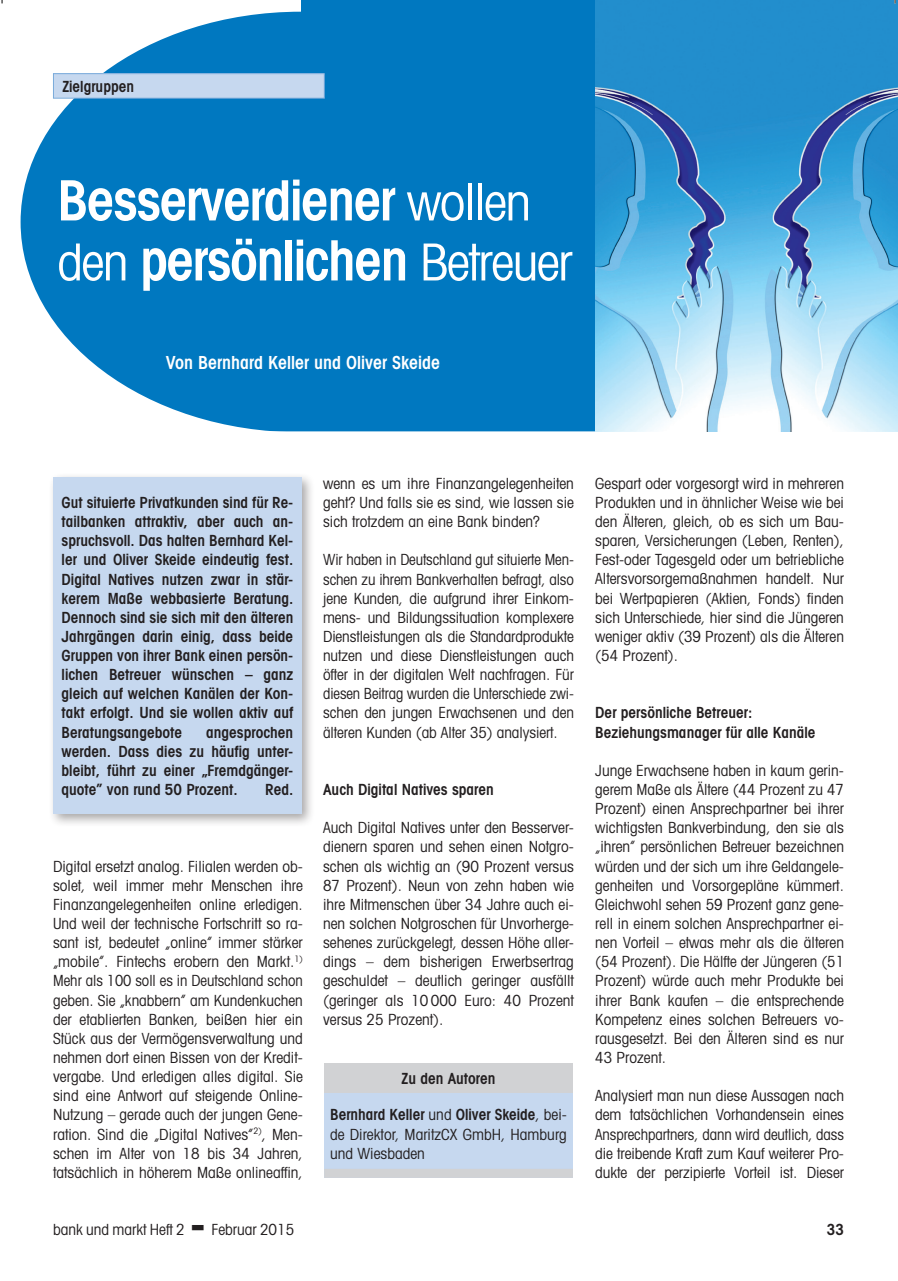
<style>
.page{position:relative;width:898px;height:1281px;background:#fff}
.page>*{position:absolute;margin:0;border:0;box-sizing:border-box;transform-origin:0 0}
.t1{font:600 condensed 55.5px/60px "Avant Garde";letter-spacing:-.025em;color:#fff}
.t2{font:600 condensed 18px "Avant Garde";color:#fff}
.t3{font:condensed 15.3px/19.2px "Avant Garde";color:#231f20;text-align:justify}
.t4{font:600 condensed 15.3px/19.2px "Avant Garde";color:#231f20;text-align:justify}
.t5{font:condensed 15.3px/19.2px "Avant Garde";color:#231f20;text-align:justify;scale:.96 1}
.s1{font-weight:400;font-size:51px}
.s2{font-weight:600}
</style>
<div class="page">
<svg style="left:21px;top:12px;width:574px;height:419px;background:#1a85c6"></svg>
<div style="left:301px;top:0;width:307px;height:12px;background:#0078c0"></div>
<div style="left:53px;top:74px;width:271px;height:24px;background:#c6d8ef"></div>
<div style="left:53px;top:73px;width:272px;height:26px;border:1px solid #7aabdb"></div>
<div style="left:48px;top:472px;width:267px;height:356px;background:#231f20;opacity:.4"></div>
<div style="left:53px;top:477px;width:249px;height:337px;background:#c6d8ef"></div>
<div style="left:324px;top:1086px;width:249px;height:91px;background:#c6d8ef"></div>
<div style="left:324px;top:1063px;width:249px;height:29px;background:#d1d2d4"></div>
<div style="left:324px;top:1168px;width:249px;height:9px;background:#d1d2d4"></div>
<img style="left:595px;top:0;width:303px;height:431px">
<p class="t4" style="left:62px;top:77px;width:73px">Zielgruppen</p>
<h1 class="t1" style="left:57px;top:170px;width:517px">Besserverdiener <span class="s1">wollen den</span> persönlichen <span class="s1">Betreuer</span></h1>
<p class="t2" style="left:166px;top:351px;width:276px">Von Bernhard Keller und Oliver Skeide</p>
<p class="t4" style="left:62px;top:493px;width:233px">Gut situierte Privatkunden sind für Re&shy;tailbanken attraktiv, aber auch an&shy;spruchsvoll. Das halten Bernhard Kel&shy;ler und Oliver Skeide eindeutig fest.<br>Digital Natives nutzen zwar in stär&shy;kerem Maße webbasierte Beratung.<br>Dennoch sind sie sich mit den älteren Jahrgängen darin einig, dass beide Gruppen von ihrer Bank einen persön&shy;lichen Betreuer wünschen – ganz gleich auf welchen Kanälen der Kon&shy;takt erfolgt. Und sie wollen aktiv auf Beratungsangebote</p>
<p class="t4" style="left:62px;top:722px;width:233px;text-indent:145px">angesprochen werden. Dass dies zu häufig unter&shy;bleibt, führt zu einer „Fremdgänger&shy;quote” von rund 50 Prozent.</p>
<p class="t4" style="left:265px;top:779px;width:30px">Red.</p>
<p class="t3" style="left:53px;top:856px;width:251px">Digital ersetzt analog. Filialen werden ob&shy;solet, weil immer mehr Menschen ihre Finanzangelegenheiten online erledigen.<br>Und weil der technische Fortschritt so ra&shy;sant ist, bedeutet „online” immer stärker „mobile”. Fintechs erobern den Markt.<sup>1)<br></sup>Mehr als 100 soll es in Deutschland schon geben. Sie „knabbern” am Kundenkuchen der etablierten Banken, beißen hier ein Stück aus der Vermögensverwaltung und nehmen dort einen Bissen von der Kredit&shy;vergabe. Und erledigen alles digital. Sie sind eine Antwort auf steigende Online-Nutzung – gerade auch der jungen Gene&shy;ration. Sind die „Digital Natives”<sup>2)</sup>, Men&shy;schen im Alter von 18 bis 34 Jahren, tatsächlich in höherem Maße onlineaffin,</p>
<p class="t3" style="left:323px;top:473px;width:252px">wenn es um ihre Finanzangelegenheiten geht? Und falls sie es sind, wie lassen sie sich trotzdem an eine Bank binden?</p>
<p class="t5" style="left:323px;top:550px;width:263px">Wir haben in Deutschland gut situierte Men&shy;schen zu ihrem Bankverhalten befragt, also jene Kunden, die aufgrund ihrer Einkom&shy;mens- und Bildungssituation komplexere Dienstleistungen als die Standardprodukte nutzen und diese Dienstleistungen auch öfter in der digitalen Welt nachfragen. Für diesen Beitrag wurden die Unterschiede zwi&shy;schen den jungen Erwachsenen und den älteren Kunden (ab Alter 35) analysiert.</p>
<p class="t4" style="left:323px;top:780px;width:172px">Auch Digital Natives sparen</p>
<p class="t3" style="left:323px;top:818px;width:252px">Auch Digital Natives unter den Besserver&shy;dienern sparen und sehen einen Notgro&shy;schen als wichtig an (90 Prozent versus 87 Prozent). Neun von zehn haben wie ihre Mitmenschen über 34 Jahre auch ei&shy;nen solchen Notgroschen für Unvorherge&shy;sehenes zurückgelegt, dessen Höhe aller&shy;dings – dem bisherigen Erwerbsertrag geschuldet – deutlich geringer ausfällt (geringer als 10 000 Euro: 40 Prozent versus 25 Prozent).</p>
<p class="t4" style="left:402px;top:1068px;width:95px">Zu den Autoren</p>
<p class="t3" style="left:330px;top:1105px;width:238px"><span class="s2">Bernhard Keller</span> und <span class="s2">Oliver Skeide</span>, bei&shy;de Direktor, MaritzCX GmbH, Hamburg und Wiesbaden</p>
<p class="t3" style="left:595px;top:473px;width:250px">Gespart oder vorgesorgt wird in mehreren Produkten und in ähnlicher Weise wie bei den Älteren, gleich, ob es sich um Bau&shy;sparen, Versicherungen (Leben, Renten), Fest-oder Tagesgeld oder um betriebliche Altersvorsorgemaßnahmen handelt. Nur bei Wertpapieren (Aktien, Fonds) finden sich Unterschiede, hier sind die Jüngeren weniger aktiv (39 Prozent) als die Älteren (54 Prozent).</p>
<p class="t4" style="left:595px;top:703px;width:222px">Der persönliche Betreuer:<br>Beziehungsmanager für alle Kanäle</p>
<p class="t3" style="left:595px;top:760px;width:250px">Junge Erwachsene haben in kaum gerin&shy;gerem Maße als Ältere (44 Prozent zu 47<br>Prozent) einen Ansprechpartner bei ihrer wichtigsten Bankverbindung, den sie als „ihren” persönlichen Betreuer bezeichnen würden und der sich um ihre Geldangele&shy;genheiten und Vorsorgepläne kümmert.<br>Gleichwohl sehen 59 Prozent ganz gene&shy;rell in einem solchen Ansprechpartner ei&shy;nen Vorteil – etwas mehr als die älteren (54 Prozent). Die Hälfte der Jüngeren (51<br>Prozent) würde auch mehr Produkte bei ihrer Bank kaufen – die entsprechende Kompetenz eines solchen Betreuers vo&shy;rausgesetzt. Bei den Älteren sind es nur 43 Prozent.</p>
<p class="t3" style="left:595px;top:1085px;width:250px">Analysiert man nun diese Aussagen nach dem tatsächlichen Vorhandensein eines Ansprechpartners, dann wird deutlich, dass die treibende Kraft zum Kauf weiterer Pro&shy;dukte der perzipierte Vorteil ist. Dieser</p>
<p class="t3" style="left:53px;top:1219px;width:133px">bank und markt Heft 2</p>
<p class="t3" style="left:212px;top:1219px;width:84px">Februar 2015</p>
<p class="t4" style="left:827px;top:1220px;width:19px">33</p>
</div>
